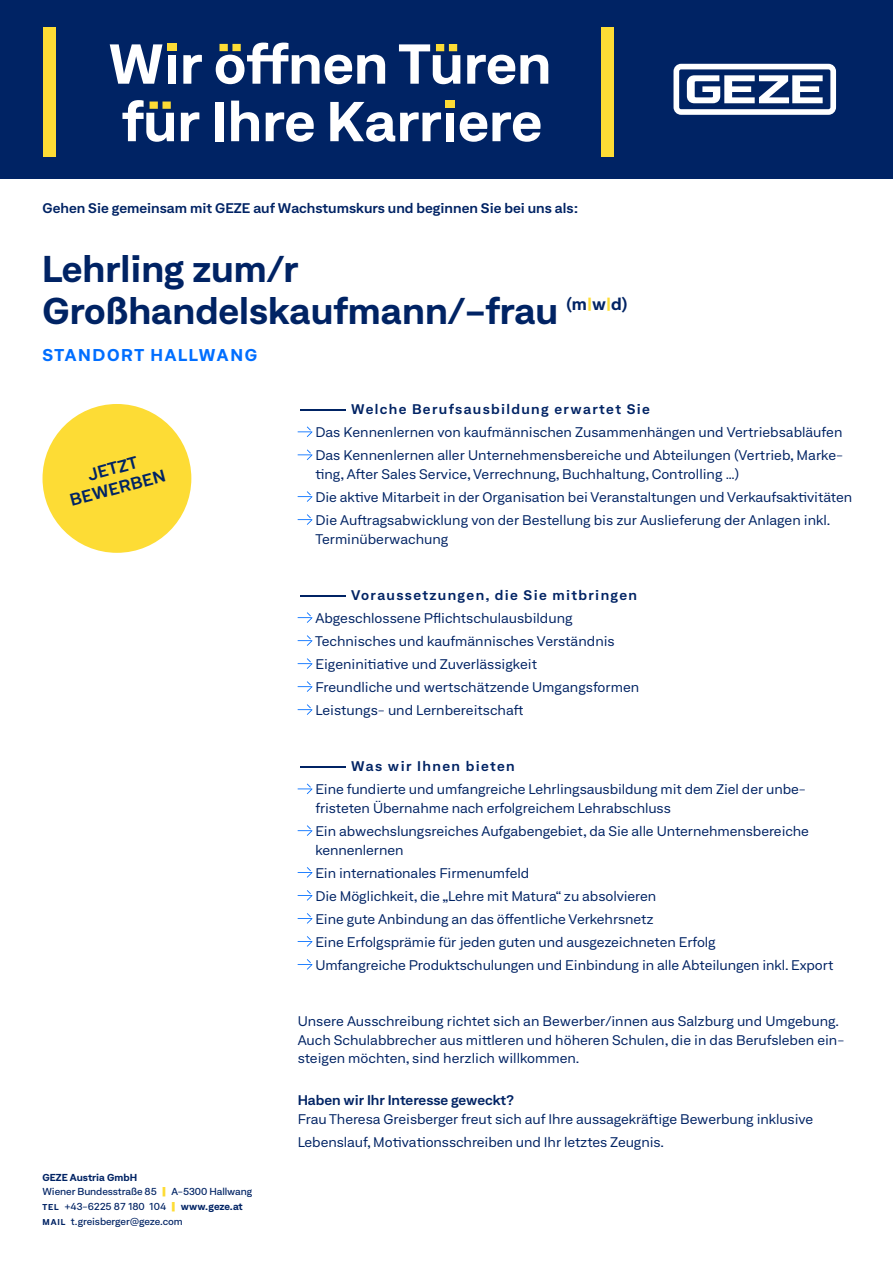
<style>
.page{position:relative;width:893px;height:1263px;background:#fff}
.page>*{position:absolute;margin:0;border:0;box-sizing:border-box;transform-origin:0 0}
.t1{font:700 expanded 36px/42px "Neufile Grotesk";color:#002364}
.t2{font:700 expanded 16.5px "Neufile Grotesk";letter-spacing:.1em;color:#006eff}
.t3{font:600 expanded 16.5px "Neufile Grotesk";color:#002364}
.t4{font:expanded 13.5px/23px "Neufile Grotesk";letter-spacing:-.005em;color:#002364}
.t5{font:600 expanded 13.5px "Neufile Grotesk";color:#002364}
.t6{font:500 expanded 9.75px/14.5px "Neufile Grotesk";letter-spacing:-.01em;color:#002364}
.s1{font-weight:700}
.s2{font-size:12px;color:#fddc35}
.s3{font-weight:700;font-size:8.25px}
.s4{font-weight:600}
</style>
<div class="page">
<div style="left:0;top:0;width:893px;height:179px;background:#002364"></div>
<svg style="left:673px;top:64px;width:163px;height:51px"></svg>
<div style="left:43px;top:27px;width:12px;height:129px;background:#fddc35"></div>
<div style="left:601px;top:27px;width:13px;height:129px;background:#fddc35"></div>
<svg style="left:110px;top:44px;width:52px;height:40px"></svg>
<div style="left:168px;top:55px;width:8px;height:29px;background:#fff"></div>
<div style="left:167px;top:43px;width:10px;height:7px;background:#fddc35"></div>
<svg style="left:183px;top:55px;width:19px;height:29px"></svg>
<svg style="left:216px;top:43px;width:169px;height:41px"></svg>
<svg style="left:399px;top:44px;width:61px;height:40px"></svg>
<svg style="left:467px;top:55px;width:81px;height:29px"></svg>
<div style="left:446px;top:113px;width:8px;height:28px;background:#fff"></div>
<div style="left:445px;top:101px;width:10px;height:7px;background:#fddc35"></div>
<svg style="left:122px;top:100px;width:52px;height:42px"></svg>
<svg style="left:181px;top:112px;width:18px;height:29px"></svg>
<div style="left:215px;top:102px;width:9px;height:39px;background:#fff"></div>
<svg style="left:231px;top:101px;width:28px;height:40px"></svg>
<svg style="left:266px;top:112px;width:48px;height:30px"></svg>
<svg style="left:330px;top:102px;width:111px;height:40px"></svg>
<svg style="left:460px;top:112px;width:80px;height:30px"></svg>
<svg style="left:298px;top:426px;width:14px;height:11px"></svg>
<svg style="left:298px;top:449px;width:14px;height:11px"></svg>
<svg style="left:298px;top:491px;width:14px;height:11px"></svg>
<svg style="left:298px;top:514px;width:14px;height:11px"></svg>
<svg style="left:298px;top:612px;width:14px;height:11px"></svg>
<svg style="left:298px;top:635px;width:14px;height:11px"></svg>
<svg style="left:298px;top:658px;width:14px;height:11px"></svg>
<svg style="left:298px;top:681px;width:14px;height:11px"></svg>
<svg style="left:298px;top:704px;width:14px;height:11px"></svg>
<svg style="left:298px;top:783px;width:14px;height:11px"></svg>
<svg style="left:298px;top:825px;width:14px;height:11px"></svg>
<svg style="left:298px;top:867px;width:14px;height:11px"></svg>
<svg style="left:298px;top:890px;width:14px;height:11px"></svg>
<svg style="left:298px;top:913px;width:14px;height:11px"></svg>
<svg style="left:298px;top:936px;width:14px;height:11px"></svg>
<svg style="left:298px;top:959px;width:14px;height:11px"></svg>
<div style="left:43px;top:404px;width:148px;height:149px;background:#fddc35;border-radius:50%"></div>
<p class="t5" style="left:43px;top:199px;width:537px">Gehen Sie gemeinsam mit GEZE auf Wachstumskurs und beginnen Sie bei uns als:</p>
<h1 class="t1" style="left:43px;top:247px;width:587px">Lehrling zum/r<br>Großhandelskaufmann/-frau <sup>(m</sup><sup>|</sup><sup>w</sup><sup>|</sup><sup>d)</sup></h1>
<p class="t2" style="left:43px;top:344px;width:213px">Standort Hallwang</p>
<p class="t3" style="left:85px;top:464px;width:52px;rotate:-15deg">jetzt</p>
<p class="t3" style="left:68px;top:490px;width:15px;rotate:-15deg">bewe</p>
<p class="t3" style="left:116px;top:477px;width:49px;rotate:-15deg">rbe n</p>
<p class="t6" style="left:43px;top:1170px;width:211px"><span class="s1">GEZE Austria GmbH<br></span>Wiener Bundesstraße 85 <span class="s2">|</span> A-5300 Hallwang<br><span class="s3">Te l</span> +43-6225 87 180 104 <span class="s2">|</span> <span class="s1">www.geze.at<br></span><span class="s3">Ma il</span> t.greisberger@geze.com</p>
<p class="t4" style="left:315px;top:397px;width:529px;text-indent:-18px"><span class="s1">—</span><span class="s4">Welche Berufsausbildung erwartet Sie<br></span>Das Kennenlernen von kaufmännischen Zusammenhängen und Vertriebsabläufen<br>Das Kennenlernen aller Unternehmensbereiche und Abteilungen (Vertrieb, Marke-</p>
<p class="t4" style="left:315px;top:462px;width:538px">ting, After Sales Service, Verrechnung, Buchhaltung, Controlling …)<br>Die aktive Mitarbeit in der Organisation bei Veranstaltungen und Verkaufsaktivitäten<br>Die Auftragsabwicklung von der Bestellung bis zur Auslieferung der Anlagen inkl.</p>
<p class="t4" style="left:315px;top:527px;width:134px">Terminüberwachung</p>
<p class="t4" style="left:315px;top:583px;width:326px;text-indent:-17px"><span class="s1">—</span><span class="s4">Voraussetzungen, die Sie mitbringen </span>Abgeschlossene Pflichtschulausbildung Technisches und kaufmännisches Verständnis Eigeninitiative und Zuverlässigkeit<br>Freundliche und wertschätzende Umgangsformen Leistungs- und Lernbereitschaft</p>
<p class="t4" style="left:315px;top:754px;width:492px;text-indent:-18px"><span class="s1">—</span><span class="s4">Was wir Ihnen bieten<br></span>Eine fundierte und umfangreiche Lehrlingsausbildung mit dem Ziel der unbe-</p>
<p class="t4" style="left:315px;top:796px;width:495px">fristeten Übernahme nach erfolgreichem Lehrabschluss<br>Ein abwechslungsreiches Aufgabengebiet, da Sie alle Unternehmensbereiche</p>
<p class="t4" style="left:315px;top:838px;width:519px">kennenlernen<br>Ein internationales Firmenumfeld<br>Die Möglichkeit, die „Lehre mit Matura“ zu absolvieren<br>Eine gute Anbindung an das öffentliche Verkehrsnetz<br>Eine Erfolgsprämie für jeden guten und ausgezeichneten Erfolg<br>Umfangreiche Produktschulungen und Einbindung in alle Abteilungen inkl. Export</p>
<p class="t4" style="left:298px;top:1011px;width:548px;line-height:18.8px">Unsere Ausschreibung richtet sich an Bewerber/innen aus Salzburg und Umgebung.<br>Auch Schulabbrecher aus mittleren und höheren Schulen, die in das Berufsleben ein&shy;steigen möchten, sind herzlich willkommen.</p>
<p class="t5" style="left:298px;top:1091px;width:218px">Haben wir Ihr Interesse geweckt?</p>
<p class="t4" style="left:298px;top:1107px;width:517px">Frau Theresa Greisberger freut sich auf Ihre aussagekräftige Bewerbung inklusive<br>Lebenslauf, Motivationsschreiben und Ihr letztes Zeugnis.</p>
</div>
